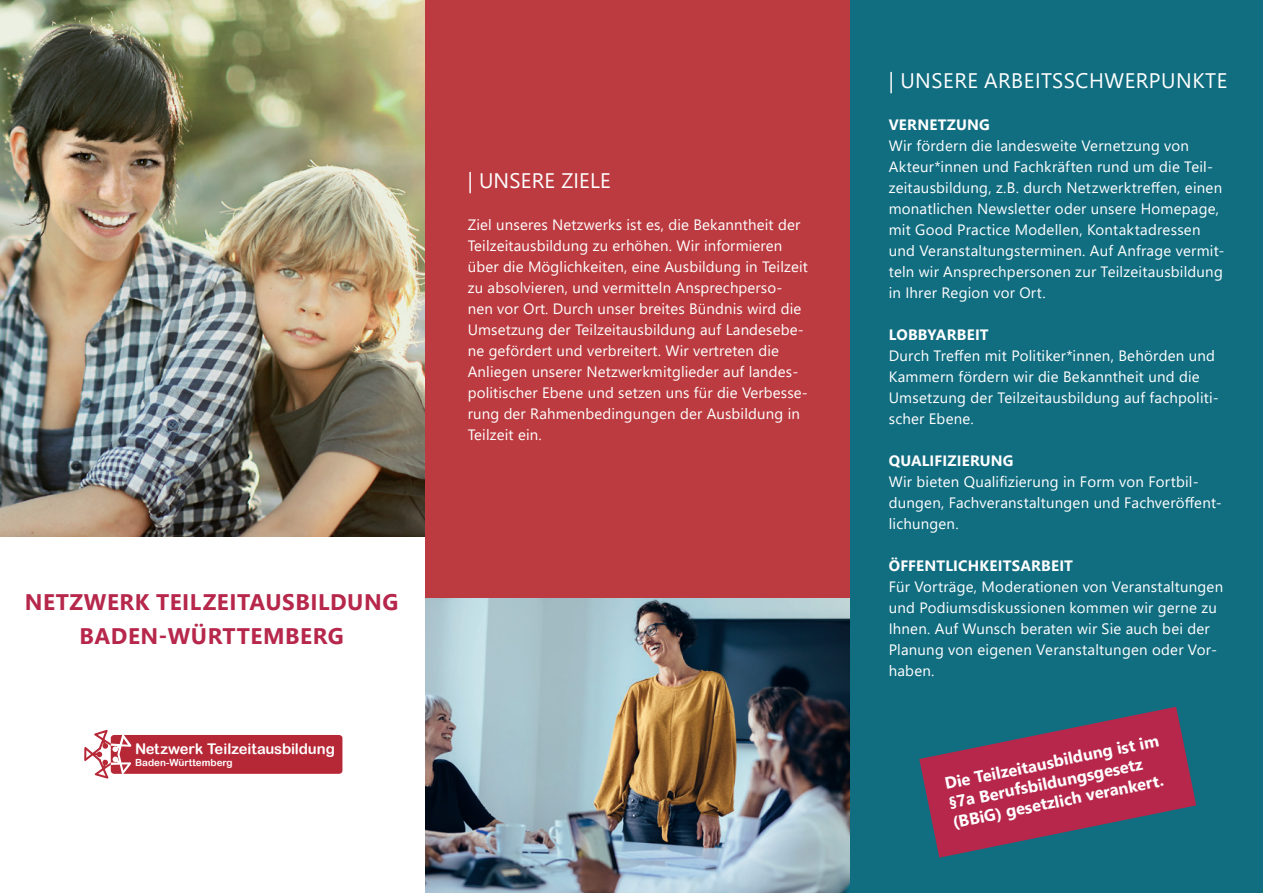
<style>
.page{position:relative;width:1263px;height:893px;background:#fff}
.page>*{position:absolute;margin:0;border:0;box-sizing:border-box;transform-origin:0 0}
.t1{font:700 22.5px/34.5px "Segoe UI";letter-spacing:.025em;color:#b6274b;text-align:center}
.t2{font:21px "Segoe UI";letter-spacing:.025em;color:#fff}
.t3{font:700 16.5px/19.8px "Segoe UI";color:#fff}
.t4{font:15px/21px "Segoe UI";letter-spacing:.01em;color:#fff}
.t5{font:700 15px "Segoe UI";letter-spacing:.01em;color:#fff}
.t6{font:14.7px "Arial Rounded MT Bold";letter-spacing:-.01em;color:#fff}
.t7{font:9.9px "Arial Rounded MT Bold";color:#fff}
</style>
<div class="page">
<img style="left:0;top:0;width:425px;height:537px">
<div style="left:111px;top:735px;width:231px;height:39px;background:#b72837;border-radius:3px"></div>
<svg style="left:84px;top:730px;width:47px;height:48px"></svg>
<div style="left:425px;top:0;width:425px;height:893px;background:#bb3b40"></div>
<img style="left:425px;top:599px;width:425px;height:294px">
<div style="left:850px;top:0;width:413px;height:893px;background:#116d80"></div>
<svg style="left:919px;top:707px;width:277px;height:151px"></svg>
<h1 class="t1" style="left:25px;top:583px;width:375px">NETZWERK TEILZEITAUSBILDUNG<br>BADEN-WÜRTTEMBERG</h1>
<p class="t6" style="left:135px;top:740px;width:201px">Netzwerk Teilzeitausbildung</p>
<p class="t7" style="left:135px;top:756px;width:99px">Baden-Württemberg</p>
<h2 class="t2" style="left:468px;top:161px;width:145px">| UNSERE ZIELE</h2>
<p class="t4" style="left:468px;top:213px;width:342px">Ziel unseres Netzwerks ist es, die Bekanntheit der Teilzeitausbildung zu erhöhen. Wir informieren über die Möglichkeiten, eine Ausbildung in Teilzeit zu absolvieren, und vermitteln Ansprechperso&shy;nen vor Ort. Durch unser breites Bündnis wird die Umsetzung der Teilzeitausbildung auf Landesebe&shy;ne gefördert und verbreitert. Wir vertreten die Anliegen unserer Netzwerkmitglieder auf landes&shy;politischer Ebene und setzen uns für die Verbesse&shy;rung der Rahmenbedingungen der Ausbildung in Teilzeit ein.</p>
<h2 class="t2" style="left:889px;top:60px;width:340px">| UNSERE ARBEITSSCHWERPUNKTE</h2>
<p class="t5" style="left:889px;top:110px;width:103px">VERNETZUNG</p>
<p class="t4" style="left:889px;top:133px;width:337px">Wir fördern die landesweite Vernetzung von Akteur*innen und Fachkräften rund um die Teil&shy;zeitausbildung, z.B. durch Netzwerktreffen, einen monatlichen Newsletter oder unsere Homepage, mit Good Practice Modellen, Kontaktadressen und Veranstaltungsterminen. Auf Anfrage vermit&shy;teln wir Ansprechpersonen zur Teilzeitausbildung in Ihrer Region vor Ort.</p>
<p class="t5" style="left:889px;top:320px;width:101px">LOBBYARBEIT</p>
<p class="t4" style="left:889px;top:343px;width:332px">Durch Treffen mit Politiker*innen, Behörden und Kammern fördern wir die Bekanntheit und die Umsetzung der Teilzeitausbildung auf fachpoliti&shy;scher Ebene.</p>
<p class="t5" style="left:889px;top:446px;width:126px">QUALIFIZIERUNG</p>
<p class="t4" style="left:889px;top:469px;width:334px">Wir bieten Qualifizierung in Form von Fortbil&shy;dungen, Fachveranstaltungen und Fachveröffent&shy;lichungen.</p>
<p class="t5" style="left:889px;top:551px;width:186px">ÖFFENTLICHKEITSARBEIT</p>
<p class="t4" style="left:889px;top:574px;width:336px">Für Vorträge, Moderationen von Veranstaltungen und Podiumsdiskussionen kommen wir gerne zu Ihnen. Auf Wunsch beraten wir Sie auch bei der Planung von eigenen Veranstaltungen oder Vor&shy;haben.</p>
<p class="t3" style="left:943px;top:772px;width:220px;rotate:-11deg">Die Teilzeitausbildung ist im §7a Berufsbildungsgesetz (BBiG) gesetzlich verankert.</p>
</div>
